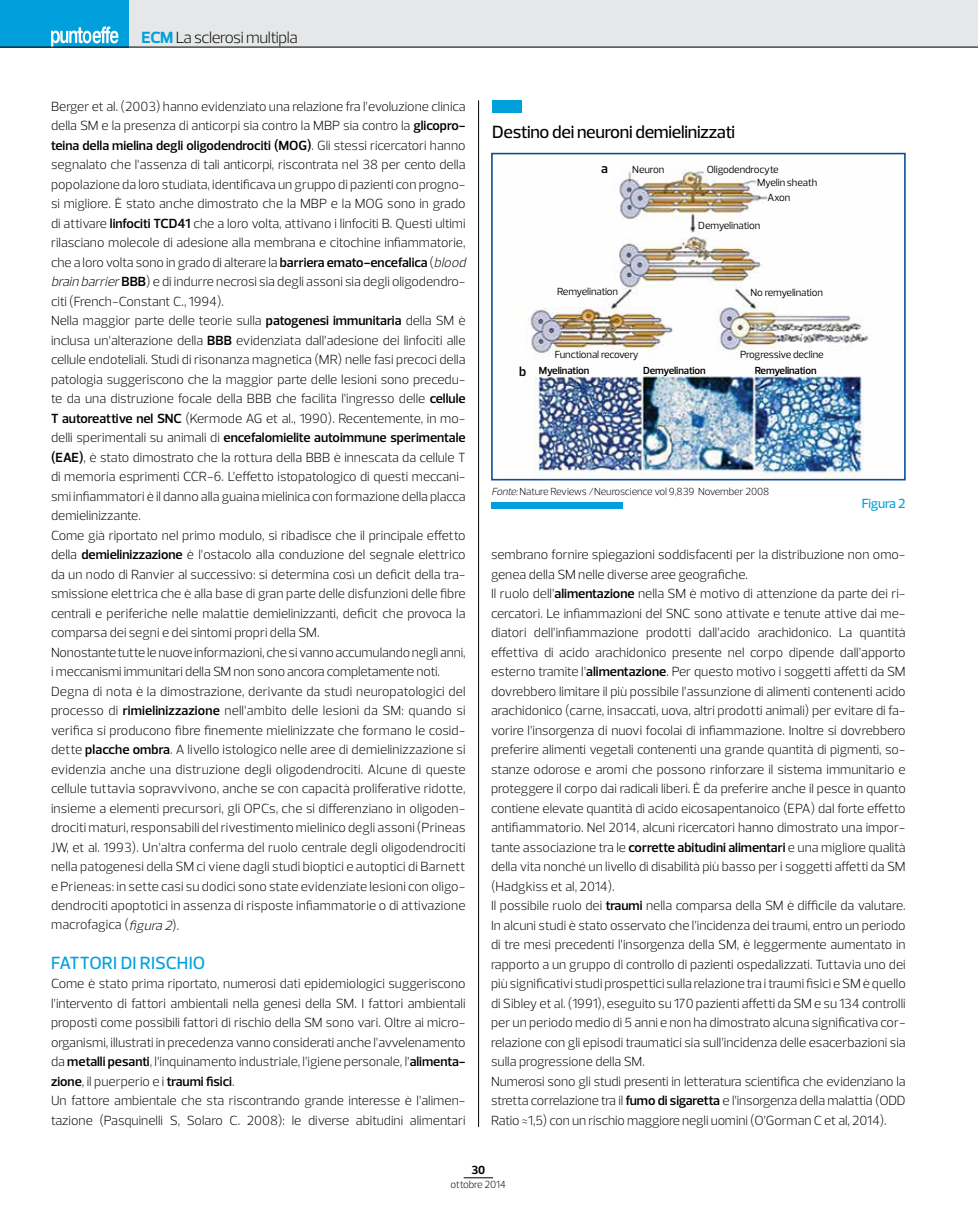
<style>
.page{position:relative;width:978px;height:1212px;background:#fff}
.page>*{position:absolute;margin:0;border:0;box-sizing:border-box;transform-origin:0 0}
.t1{font:500 18px "Prelo";letter-spacing:-.015em;color:#000}
.t2{font:500 18px "Prelo";color:#00a0dc}
.t3{font:300 16.5px "Prelo";letter-spacing:-.02em;color:#000}
.t4{font:300 13.5px/19.5px "Prelo";color:#000}
.t5{font:500 13.5px "Prelo";letter-spacing:-.01em;color:#00a0dc}
.t6{font:600 13.5px "Prelo";color:#000}
.t7{font:700 12px "Prelo";color:#000}
.t8{font:10.5px/12.8px "Prelo";letter-spacing:-.01em;color:#000}
.t9{font:300 10.5px "Prelo";letter-spacing:-.01em;color:#000}
.t10{font:600 10.5px "Prelo";letter-spacing:-.01em;color:#000}
.s1{font-weight:700;color:#00a0dc}
.s2{font-weight:600}
.s3{font-style:italic}
</style>
<div class="page">
<hr style="left:478px;top:100px;width:1px;height:1027px;background:#000">
<div style="left:492px;top:100px;width:30px;height:13px;background:#00a0dc"></div>
<div style="left:491px;top:502px;width:132px;height:6px;background:#00a0dc"></div>
<img style="left:526px;top:169px;width:342px;height:308px">
<div style="left:491px;top:153px;width:415px;height:327px;border:2px solid #0e4e96"></div>
<svg style="left:464px;top:1177px;width:29px;height:1px"></svg>
<div style="left:0;top:0;width:130px;height:47px;background:#00a0dc"></div>
<div style="left:130px;top:0;width:848px;height:47px;background:#e6e7e8"></div>
<svg style="left:51px;top:26px;width:67px;height:21px"></svg>
<hr style="left:0;top:47px;width:978px;height:1px;background:#000">
<p class="t3" style="left:142px;top:28px;width:158px"><span class="s1">ECM</span> La sclerosi multipla</p>
<p class="t4" style="left:51px;top:96px;width:420px">Berger et al. (2003) hanno evidenziato una relazione fra l’evoluzione clinica della SM e la presenza di anticorpi sia contro la MBP sia contro la <span class="s2">glicopro&shy;teina della mielina degli oligodendrociti (MOG)</span>. Gli stessi ricercatori hanno segnalato che l’assenza di tali anticorpi, riscontrata nel 38 per cento della popolazione da loro studiata, identificava un gruppo di pazienti con progno&shy;si migliore. È stato anche dimostrato che la MBP e la MOG sono in grado di attivare <span class="s2">linfociti TCD41</span> che a loro volta, attivano i linfociti B. Questi ultimi rilasciano molecole di adesione alla membrana e citochine infiammatorie, che a loro volta sono in grado di alterare la <span class="s2">barriera emato-encefalica</span> (<span class="s3">blood brain barrier</span><span class="s2">BBB</span>) e di indurre necrosi sia degli assoni sia degli oligodendro&shy;citi (French-Constant C., 1994).<br>Nella maggior parte delle teorie sulla <span class="s2">patogenesi immunitaria</span> della SM è inclusa un’alterazione della <span class="s2">BBB</span> evidenziata dall’adesione dei linfociti alle cellule endoteliali. Studi di risonanza magnetica (MR) nelle fasi precoci della patologia suggeriscono che la maggior parte delle lesioni sono precedu&shy;te da una distruzione focale della BBB che facilita l’ingresso delle <span class="s2">cellule T autoreattive nel SNC</span> (Kermode AG et al., 1990). Recentemente, in mo&shy;delli sperimentali su animali di <span class="s2">encefalomielite autoimmune sperimentale (EAE)</span>, è stato dimostrato che la rottura della BBB è innescata da cellule T di memoria esprimenti CCR-6. L’effetto istopatologico di questi meccani&shy;smi infiammatori è il danno alla guaina mielinica con formazione della placca demielinizzante.<br>Come già riportato nel primo modulo, si ribadisce che il principale effetto della <span class="s2">demielinizzazione</span> è l’ostacolo alla conduzione del segnale elettrico da un nodo di Ranvier al successivo: si determina così un deficit della tra&shy;smissione elettrica che è alla base di gran parte delle disfunzioni delle fibre centrali e periferiche nelle malattie demielinizzanti, deficit che provoca la comparsa dei segni e dei sintomi propri della SM.<br>Nonostante tutte le nuove informazioni, che si vanno accumulando negli anni, i meccanismi immunitari della SM non sono ancora completamente noti.<br>Degna di nota è la dimostrazione, derivante da studi neuropatologici del processo di <span class="s2">rimielinizzazione</span> nell’ambito delle lesioni da SM: quando si verifica si producono fibre finemente mielinizzate che formano le cosid&shy;dette <span class="s2">placche ombra</span>. A livello istologico nelle aree di demielinizzazione si evidenzia anche una distruzione degli oligodendrociti. Alcune di queste cellule tuttavia sopravvivono, anche se con capacità proliferative ridotte, insieme a elementi precursori, gli OPCs, che si differenziano in oligoden&shy;drociti maturi, responsabili del rivestimento mielinico degli assoni (Prineas JW, et al. 1993). Un’altra conferma del ruolo centrale degli oligodendrociti nella patogenesi della SM ci viene dagli studi bioptici e autoptici di Barnett e Prieneas: in sette casi su dodici sono state evidenziate lesioni con oligo&shy;dendrociti apoptotici in assenza di risposte infiammatorie o di attivazione macrofagica (<span class="s3">figura 2</span>).</p>
<h1 class="t2" style="left:51px;top:951px;width:156px">FATTORI DI RISCHIO</h1>
<p class="t4" style="left:51px;top:974px;width:416px">Come è stato prima riportato, numerosi dati epidemiologici suggeriscono l’intervento di fattori ambientali nella genesi della SM. I fattori ambientali proposti come possibili fattori di rischio della SM sono vari. Oltre ai micro&shy;organismi, illustrati in precedenza vanno considerati anche l’avvelenamento da <span class="s2">metalli pesanti</span>, l’inquinamento industriale, l’igiene personale, l’<span class="s2">alimenta&shy;zione</span>, il puerperio e i <span class="s2">traumi fisici</span>.<br>Un fattore ambientale che sta riscontrando grande interesse è l’alimen&shy;tazione (Pasquinelli S, Solaro C. 2008): le diverse abitudini alimentari</p>
<h1 class="t1" style="left:492px;top:120px;width:244px">Destino dei neuroni demielinizzati</h1>
<p class="t6" style="left:601px;top:160px;width:8px">a</p>
<p class="t8" style="left:632px;top:163px;width:33px">Neuron</p>
<p class="t8" style="left:757px;top:163px;width:62px;text-indent:-50px">Oligodendrocyte<br>Myelin sheath</p>
<p class="t8" style="left:767px;top:191px;width:24px">Axon</p>
<p class="t8" style="left:698px;top:219px;width:63px">Demyelination</p>
<p class="t8" style="left:557px;top:285px;width:63px">Remyelination</p>
<p class="t8" style="left:750px;top:286px;width:74px">No remyelination</p>
<p class="t6" style="left:519px;top:363px;width:9px">b</p>
<p class="t8" style="left:555px;top:348px;width:85px">Functional recovery</p>
<p class="t8" style="left:740px;top:348px;width:85px">Progressive decline</p>
<p class="t10" style="left:539px;top:364px;width:52px">Myelination</p>
<p class="t10" style="left:643px;top:364px;width:64px">Demyelination</p>
<p class="t10" style="left:755px;top:364px;width:63px">Remyelination</p>
<p class="t9" style="left:492px;top:485px;width:279px"><span class="s3">Fonte:</span>Nature Reviews /Neuroscience vol 9,839 November 2008</p>
<p class="t5" style="left:862px;top:495px;width:46px">Figura 2</p>
<p class="t4" style="left:491px;top:545px;width:416px">sembrano fornire spiegazioni soddisfacenti per la distribuzione non omo&shy;genea della SM nelle diverse aree geografiche.<br>Il ruolo dell’<span class="s2">alimentazione</span> nella SM è motivo di attenzione da parte dei ri&shy;cercatori. Le infiammazioni del SNC sono attivate e tenute attive dai me&shy;diatori dell’infiammazione prodotti dall’acido arachidonico. La quantità effettiva di acido arachidonico presente nel corpo dipende dall’apporto esterno tramite l’<span class="s2">alimentazione</span>. Per questo motivo i soggetti affetti da SM dovrebbero limitare il più possibile l’assunzione di alimenti contenenti acido arachidonico (carne, insaccati, uova, altri prodotti animali) per evitare di fa&shy;vorire l’insorgenza di nuovi focolai di infiammazione. Inoltre si dovrebbero preferire alimenti vegetali contenenti una grande quantità di pigmenti, so&shy;stanze odorose e aromi che possono rinforzare il sistema immunitario e proteggere il corpo dai radicali liberi. È da preferire anche il pesce in quanto contiene elevate quantità di acido eicosapentanoico (EPA) dal forte effetto antifiammatorio. Nel 2014, alcuni ricercatori hanno dimostrato una impor&shy;tante associazione tra le <span class="s2">corrette abitudini alimentari</span> e una migliore qualità della vita nonché un livello di disabilità più basso per i soggetti affetti da SM (Hadgkiss et al, 2014).<br>Il possibile ruolo dei <span class="s2">traumi</span> nella comparsa della SM è difficile da valutare.<br>In alcuni studi è stato osservato che l’incidenza dei traumi, entro un periodo di tre mesi precedenti l’insorgenza della SM, è leggermente aumentato in rapporto a un gruppo di controllo di pazienti ospedalizzati. Tuttavia uno dei più significativi studi prospettici sulla relazione tra i traumi fisici e SM è quello di Sibley et al. (1991), eseguito su 170 pazienti affetti da SM e su 134 controlli per un periodo medio di 5 anni e non ha dimostrato alcuna significativa cor&shy;relazione con gli episodi traumatici sia sull’incidenza delle esacerbazioni sia sulla progressione della SM.<br>Numerosi sono gli studi presenti in letteratura scientifica che evidenziano la stretta correlazione tra il <span class="s2">fumo di sigaretta</span> e l’insorgenza della malattia (ODD Ratio ≈1,5) con un rischio maggiore negli uomini (O’Gorman C et al, 2014).</p>
<p class="t7" style="left:471px;top:1163px;width:15px">30</p>
<p class="t9" style="left:451px;top:1178px;width:57px">ottobre 2014</p>
</div>
